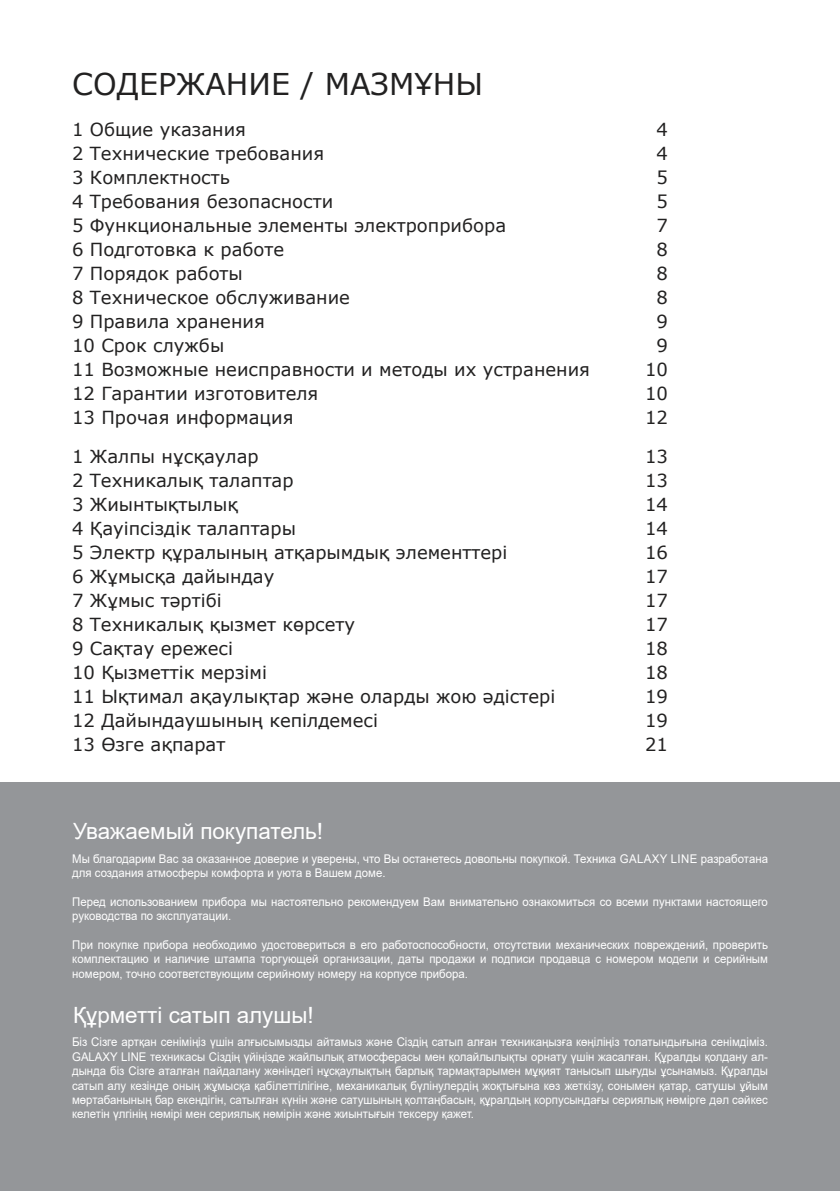
<style>
.page{position:relative;width:840px;height:1191px;background:#fff}
.page>*{position:absolute;margin:0;border:0;box-sizing:border-box;transform-origin:0 0}
.Заголовок_ОГЛ{font:30px "Verdana";color:#222121}
.t1{font:22.4px "Arial";color:#fff}
.t2{font:18px "Verdana";color:#222121}
.t3{font:12px/14.4px "Arial";color:#fff;scale:.95 1}
</style>
<div class="page">
<div style="left:0;top:782px;width:839px;height:409px;background:#949699"></div>
<p class="Заголовок_ОГЛ" style="left:72px;top:63px;width:412px">СОДЕРЖАНИЕ / МАЗМҰНЫ</p>
<p class="t2" style="left:72px;top:117px;width:175px">1 Общие указания</p>
<p class="t2" style="left:656px;top:117px;width:13px">4</p>
<p class="t2" style="left:72px;top:141px;width:253px">2 Технические требования</p>
<p class="t2" style="left:656px;top:141px;width:13px">4</p>
<p class="t2" style="left:72px;top:165px;width:159px">3 Комплектность</p>
<p class="t2" style="left:656px;top:165px;width:13px">5</p>
<p class="t2" style="left:72px;top:189px;width:262px">4 Требования безопасности</p>
<p class="t2" style="left:656px;top:189px;width:13px">5</p>
<p class="t2" style="left:72px;top:213px;width:435px">5 Функциональные элементы электроприбора</p>
<p class="t2" style="left:656px;top:213px;width:13px">7</p>
<p class="t2" style="left:72px;top:237px;width:213px">6 Подготовка к работе</p>
<p class="t2" style="left:656px;top:237px;width:13px">8</p>
<p class="t2" style="left:72px;top:261px;width:172px">7 Порядок работы</p>
<p class="t2" style="left:656px;top:261px;width:13px">8</p>
<p class="t2" style="left:72px;top:285px;width:279px">8 Техническое обслуживание</p>
<p class="t2" style="left:656px;top:285px;width:13px">8</p>
<p class="t2" style="left:72px;top:309px;width:194px">9 Правила хранения</p>
<p class="t2" style="left:656px;top:309px;width:13px">9</p>
<p class="t2" style="left:72px;top:333px;width:154px">10 Срок службы</p>
<p class="t2" style="left:656px;top:333px;width:13px">9</p>
<p class="t2" style="left:72px;top:357px;width:519px">11 Возможные неисправности и методы их устранения</p>
<p class="t2" style="left:644px;top:357px;width:24px">10</p>
<p class="t2" style="left:72px;top:381px;width:248px">12 Гарантии изготовителя</p>
<p class="t2" style="left:644px;top:381px;width:24px">10</p>
<p class="t2" style="left:72px;top:405px;width:223px">13 Прочая информация</p>
<p class="t2" style="left:644px;top:405px;width:24px">12</p>
<p class="t2" style="left:72px;top:443px;width:188px">1 Жалпы нұсқаулар</p>
<p class="t2" style="left:644px;top:443px;width:24px">13</p>
<p class="t2" style="left:72px;top:467px;width:223px">2 Техникалық талаптар</p>
<p class="t2" style="left:644px;top:467px;width:24px">13</p>
<p class="t2" style="left:72px;top:491px;width:167px">3 Жиынтықтылық</p>
<p class="t2" style="left:644px;top:491px;width:24px">14</p>
<p class="t2" style="left:72px;top:515px;width:225px">4 Қауіпсіздік талаптары</p>
<p class="t2" style="left:644px;top:515px;width:24px">14</p>
<p class="t2" style="left:72px;top:539px;width:436px">5 Электр құралының атқарымдық элементтері</p>
<p class="t2" style="left:644px;top:539px;width:24px">16</p>
<p class="t2" style="left:72px;top:563px;width:204px">6 Жұмысқа дайындау</p>
<p class="t2" style="left:644px;top:563px;width:24px">17</p>
<p class="t2" style="left:72px;top:587px;width:151px">7 Жұмыс тәртібі</p>
<p class="t2" style="left:644px;top:587px;width:24px">17</p>
<p class="t2" style="left:72px;top:611px;width:284px">8 Техникалық қызмет көрсету</p>
<p class="t2" style="left:644px;top:611px;width:24px">17</p>
<p class="t2" style="left:72px;top:635px;width:162px">9 Сақтау ережесі</p>
<p class="t2" style="left:644px;top:635px;width:24px">18</p>
<p class="t2" style="left:72px;top:659px;width:196px">10 Қызметтік мерзімі</p>
<p class="t2" style="left:644px;top:659px;width:24px">18</p>
<p class="t2" style="left:72px;top:683px;width:484px">11 Ықтимал ақаулықтар және оларды жою әдістері</p>
<p class="t2" style="left:644px;top:683px;width:24px">19</p>
<p class="t2" style="left:72px;top:707px;width:307px">12 Дайындаушының кепілдемесі</p>
<p class="t2" style="left:644px;top:707px;width:24px">19</p>
<p class="t2" style="left:72px;top:731px;width:155px">13 Өзге ақпарат</p>
<p class="t2" style="left:644px;top:731px;width:24px">21</p>
<p class="t1" style="left:73px;top:815px;width:251px">Уважаемый покупатель!</p>
<p class="t3" style="left:72px;top:851px;width:733px">Мы благодарим Вас за оказанное доверие и уверены, что Вы останетесь довольны покупкой. Техника GALAXY LINE разработана для создания атмосферы комфорта и уюта в Вашем доме.</p>
<p class="t3" style="left:72px;top:894px;width:733px">Перед использованием прибора мы настоятельно рекомендуем Вам внимательно ознакомиться со всеми пунктами настоящего руководства по эксплуатации.</p>
<p class="t3" style="left:72px;top:937px;width:733px;text-align:justify">При покупке прибора необходимо удостовериться в его работоспособности, отсутствии механических повреждений, проверить комплектацию и наличие штампа торгующей организации, даты продажи и подписи продавца с номером модели и серийным номером, точно соответствующим серийному номеру на корпусе прибора.</p>
<p class="t1" style="left:73px;top:999px;width:242px">Құрметті сатып алушы!</p>
<p class="t3" style="left:72px;top:1034px;width:733px;text-align:justify">Біз Сізге артқан сеніміңіз үшін алғысымызды айтамыз және Сіздің сатып алған техникаңызға көңіліңіз толатындығына сенімдіміз.<br>GALAXY LINE техникасы Сіздің үйіңізде жайлылық атмосферасы мен қолайлылықты орнату үшін жасалған. Құралды қолдану ал&shy;дында біз Сізге аталған пайдалану жөніндегі нұсқаулықтың барлық тармақтарымен мұқият танысып шығуды ұсынамыз. Құралды сатып алу кезінде оның жұмысқа қабілеттілігіне, механикалық бүлінулердің жоқтығына көз жеткізу, сонымен қатар, сатушы ұйым мөртабанының бар екендігін, сатылған күнін және сатушының қолтаңбасын, құралдың корпусындағы сериялық нөмірге дәл сәйкес келетін үлгінің нөмірі мен сериялық нөмірін және жиынтығын тексеру қажет.</p>
</div>
